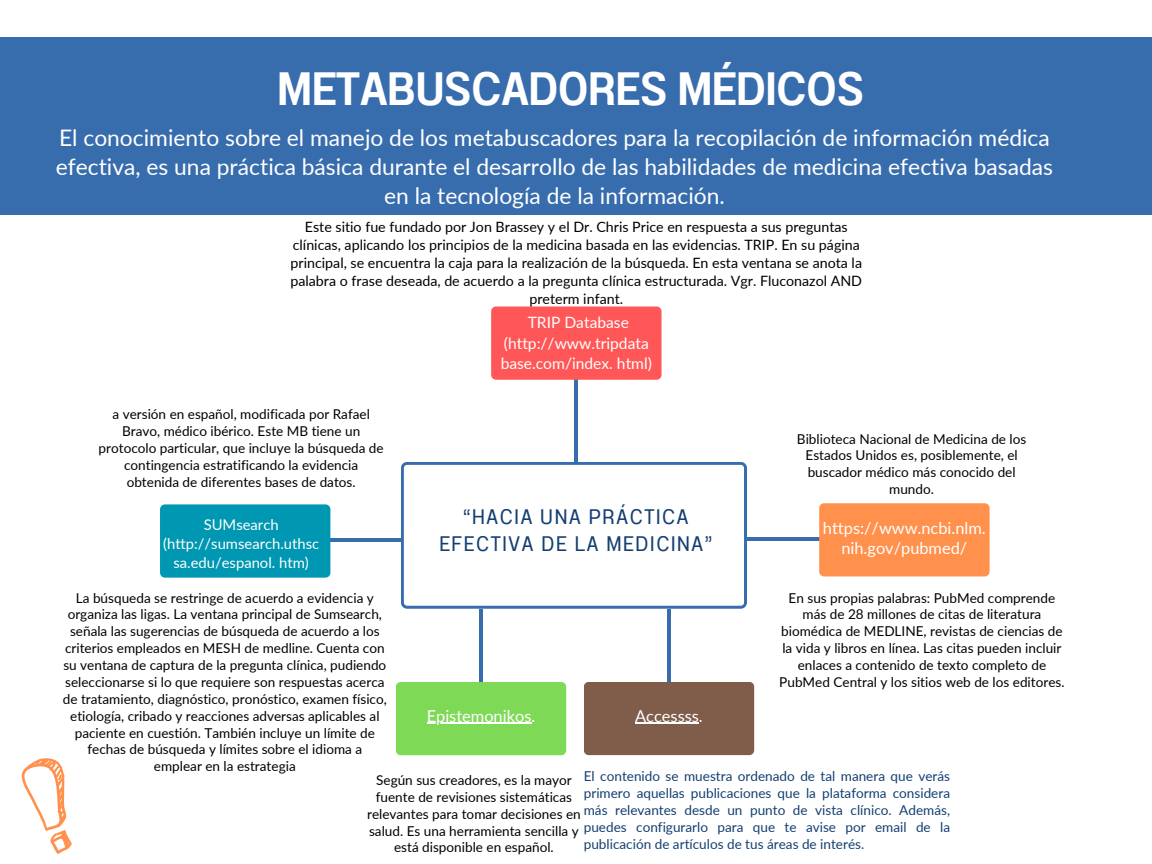
<style>
.page{position:relative;width:1152px;height:864px;background:#fff}
.page>*{position:absolute;margin:0;border:0;box-sizing:border-box;transform-origin:0 0}
.t1{font:46.65px "Anantason Semi Bold Wd 75";color:#fff}
.t2{font:22.8px/29.2px "Lato";color:#fff;text-align:center}
.t3{font:21px/27px "Anantason Wd 75";letter-spacing:.08em;color:#143f72;text-align:center}
.t4{font:16.35px/20.2px "Lato";color:#fff;text-align:center}
.t5{font:15.6px/20.2px "Lato";color:#fff;text-align:center}
.t6{font:14.85px/19.2px "Lato";color:#fff;text-align:center}
.t7{font:14.25px/18px "Lato";color:#000;text-align:center}
.t8{font:13.65px/16.8px "Lato";color:#000;text-align:center}
.t9{font:13.65px/16.8px "Lato";color:#143f72;text-align:justify}
</style>
<div class="page">
<svg style="left:401px;top:462px;width:346px;height:147px"></svg>
<hr style="left:574px;top:365px;width:4px;height:99px;background:#386dad">
<div style="left:491px;top:307px;width:171px;height:73px;background:#ff5757;border-radius:5px"></div>
<hr style="left:747px;top:538px;width:99px;height:3px;background:#386dad">
<div style="left:819px;top:503px;width:171px;height:73px;background:#ff914d;border-radius:5px"></div>
<hr style="left:479px;top:609px;width:3px;height:99px;background:#386dad">
<div style="left:396px;top:682px;width:170px;height:73px;background:#7ed957;border-radius:5px"></div>
<hr style="left:667px;top:609px;width:3px;height:99px;background:#386dad">
<div style="left:584px;top:682px;width:170px;height:73px;background:#805c4a;border-radius:5px"></div>
<hr style="left:302px;top:538px;width:99px;height:4px;background:#386dad">
<div style="left:160px;top:504px;width:170px;height:74px;background:#0097b2;border-radius:5px"></div>
<div style="left:0;top:38px;width:1152px;height:176px;background:#386dad"></div>
<svg style="left:21px;top:758px;width:51px;height:96px"></svg>
<hr style="left:427px;top:723px;width:104px;height:1px;background:#fff">
<hr style="left:635px;top:723px;width:64px;height:1px;background:#fff">
<h4 class="t1" style="left:278px;top:62px;width:588px">METABUSCADORES MÉDICOS</h4>
<p class="t2" style="left:56px;top:122px;width:999px">El conocimiento sobre el manejo de los metabuscadores para la recopilación de información médica efectiva, es una práctica básica durante el desarrollo de las habilidades de medicina efectiva basadas en la tecnología de la información.</p>
<p class="t7" style="left:291px;top:217px;width:573px">Este sitio fue fundado por Jon Brassey y el Dr. Chris Price en respuesta a sus preguntas clínicas, aplicando los principios de la medicina basada en las evidencias. TRIP. En su página principal, se encuentra la caja para la realización de la búsqueda. En esta ventana se anota la palabra o frase deseada, de acuerdo a la pregunta clínica estructurada. Vgr. Fluconazol AND preterm infant.</p>
<h4 class="t8" style="left:99px;top:406px;width:287px">a versión en español, modificada por Rafael Bravo, médico ibérico. Este MB tiene un protocolo particular, que incluye la búsqueda de contingencia estratificando la evidencia obtenida de diferentes bases de datos.</h4>
<h1 class="t5" style="left:501px;top:312px;width:153px">TRIP Database (http://www.tripdata base.com/index. html)</h1>
<h4 class="t8" style="left:797px;top:430px;width:231px">Biblioteca Nacional de Medicina de los<br>Estados Unidos es, posiblemente, el buscador médico más conocido del mundo.</h4>
<p class="t3" style="left:439px;top:503px;width:274px">“HACIA UNA PRÁCTICA<br>EFECTIVA DE LA MEDICINA”</p>
<h3 class="t6" style="left:163px;top:514px;width:158px">SUMsearch (http://sumsearch.uthsc sa.edu/espanol. htm)</h3>
<p class="t4" style="left:823px;top:517px;width:164px">https://www.ncbi.nlm. nih.gov/pubmed/</p>
<h2 class="t8" style="left:63px;top:589px;width:325px">La búsqueda se restringe de acuerdo a evidencia y organiza las ligas. La ventana principal de Sumsearch, señala las sugerencias de búsqueda de acuerdo a los criterios empleados en MESH de medline. Cuenta con su ventana de captura de la pregunta clínica, pudiendo seleccionarse si lo que requiere son respuestas acerca de tratamiento, diagnóstico, pronóstico, examen físico, etiología, cribado y reacciones adversas aplicables al paciente en cuestión. También incluye un límite de fechas de búsqueda y límites sobre el idioma a emplear en la estrategia</h2>
<p class="t8" style="left:779px;top:589px;width:287px">En sus propias palabras: PubMed comprende más de 28 millones de citas de literatura biomédica de MEDLINE, revistas de ciencias de la vida y libros en línea. Las citas pueden incluir enlaces a contenido de texto completo de PubMed Central y los sitios web de los editores.</p>
<h4 class="t4" style="left:427px;top:705px;width:110px">Epistemonikos.</h4>
<p class="t4" style="left:635px;top:705px;width:69px">Accessss.</p>
<p class="t8" style="left:367px;top:771px;width:215px">Según sus creadores, es la mayor fuente de revisiones sistemáticas relevantes para tomar decisiones en salud. Es una herramienta sencilla y está disponible en español.</p>
<h4 class="t9" style="left:584px;top:768px;width:368px">El contenido se muestra ordenado de tal manera que verás primero aquellas publicaciones que la plataforma considera más relevantes desde un punto de vista clínico. Además, puedes configurarlo para que te avise por email de la publicación de artículos de tus áreas de interés.</h4>
</div>
